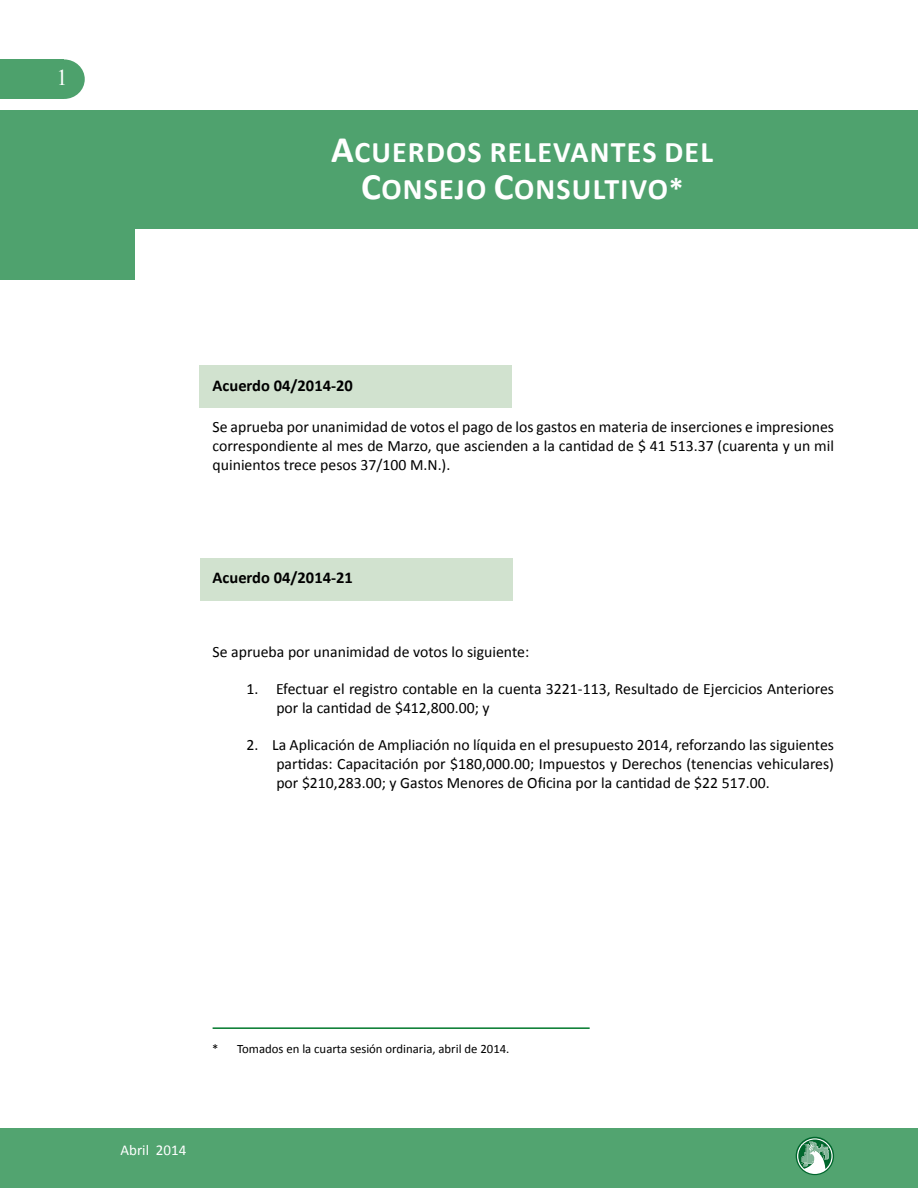
<style>
.page{position:relative;width:918px;height:1188px;background:#fff}
.page>*{position:absolute;margin:0;border:0;box-sizing:border-box;transform-origin:0 0}
.t1{font:700 30px/37.5px "Calibri";letter-spacing:.04em;color:#fff}
.t2{font:22.5px "Times New Roman";color:#fff}
.t3{font:700 16.5px "Calibri";color:#000}
.t4{font:15.75px/18.9px "Calibri";color:#000;text-align:justify}
.t5{font:15px "Calibri";color:#fff}
.t6{font:12.75px "Calibri";color:#000}
.s1{font-size:37.5px}
.s2{color:#fff}
</style>
<div class="page">
<div style="left:0;top:59px;width:64px;height:40px;background:#4da16c"></div>
<div style="left:44px;top:59px;width:41px;height:40px;background:#4da16c;border-radius:50%"></div>
<div style="left:0;top:1128px;width:918px;height:60px;background:#52a470"></div>
<svg style="left:796px;top:1137px;width:38px;height:38px"></svg>
<svg style="left:797px;top:1138px;width:36px;height:36px"></svg>
<svg style="left:798px;top:1140px;width:33px;height:29px"></svg>
<div style="left:0;top:110px;width:918px;height:118px;background:#4fa26e"></div>
<div style="left:0;top:187px;width:135px;height:93px;background:#4fa26e"></div>
<hr style="left:213px;top:1027px;width:377px;height:2px;background:#00792c">
<div style="left:199px;top:365px;width:313px;height:42px;background:#d1e2cf"></div>
<div style="left:200px;top:558px;width:312px;height:43px;background:#d1e2cf"></div>
<h2 class="t2" style="left:57px;top:63px;width:13px">1</h2>
<h1 class="t1" style="left:331px;top:133px;width:43px"><span class="s1">A</span>CUERDO</h1>
<h1 class="t1" style="left:361px;top:133px;width:354px;text-indent:107px">S RE LEVANTES DE L<br><span class="s1">C</span>ONSEJO <span class="s1">C</span>ONSULTIVO*</h1>
<p class="t3" style="left:213px;top:375px;width:142px">ACUERDO 04/2014-20</p>
<p class="t4" style="left:213px;top:418px;width:623px">Se aprueba por unanimidad de votos el pago de los gastos en materia de inserciones e impresiones correspondiente al mes de Marzo, que ascienden a la cantidad de $ 41 513.37 (cuarenta y un mil quinientos trece pesos 37/100 M.N.).</p>
<p class="t3" style="left:213px;top:567px;width:142px">ACUERDO 04/2014-21</p>
<p class="t4" style="left:213px;top:643px;width:318px">Se aprueba por unanimidad de votos lo siguiente:</p>
<p class="t4" style="left:276px;top:680px;width:559px;text-indent:-30px">1. Efectuar el registro contable en la cuenta 3221-113, Resultado de Ejercicios Anteriores por la cantidad de $412,800.00; y</p>
<p class="t4" style="left:276px;top:735px;width:559px;text-indent:-30px">2. La Aplicación de Ampliación no líquida en el presupuesto 2014, reforzando las siguientes partidas: Capacitación por $180,000.00; Impuestos y Derechos (tenencias vehiculares) por $210,283.00; y Gastos Menores de Oficina por la cantidad de $22 517.00.</p>
<p class="t6" style="left:212px;top:1040px;width:299px">*<span class="s2">&lt;?&gt;</span>Tomados en la cuarta sesión ordinaria, abril de 2014.</p>
<p class="t5" style="left:121px;top:1140px;width:67px">Abril 2014</p>
</div>
